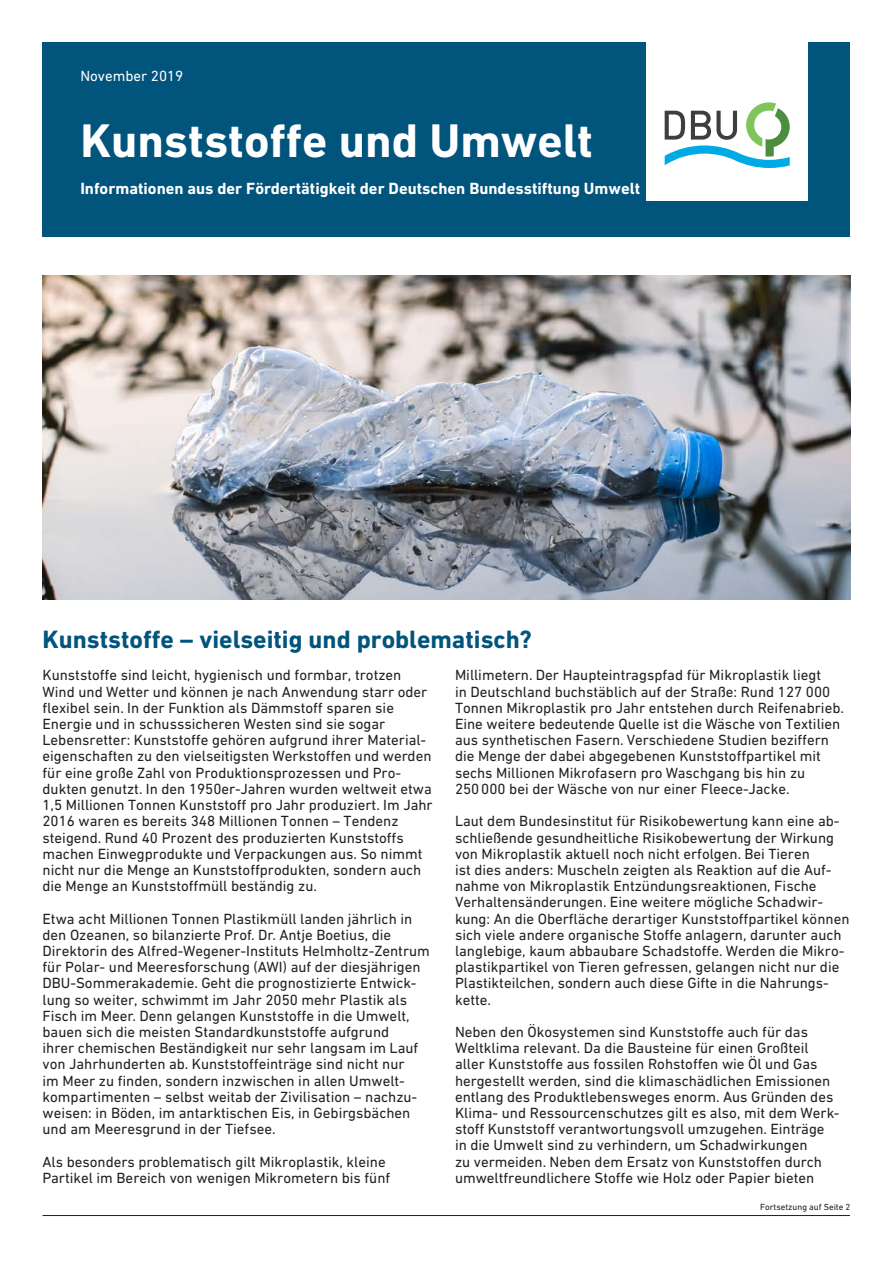
<style>
.page{position:relative;width:893px;height:1263px;background:#fff}
.page>*{position:absolute;margin:0;border:0;box-sizing:border-box;transform-origin:0 0}
.t1{font:700 48px "DIN Next W1 G";color:#fff}
.Überschrift{font:700 25.5px "DIN Next W1 G";color:#01547c}
.DinText_weiss{font:700 16.5px "DIN Next W1 G";color:#fff}
.DinText{font:15px/16.2px "DIN Next W1 G";color:#231f20}
.DinText_weiss-2{font:15px "DIN Next W1 G";color:#fff}
.DinText-2{font:9px "DIN Next W1 G";color:#231f20}
</style>
<div class="page">
<div style="left:43px;top:43px;width:807px;height:194px;background:#01547c"></div>
<hr style="left:43px;top:1215px;width:807px;height:1px;background:#231f20">
<img style="left:43px;top:275px;width:807px;height:324px">
<div style="left:646px;top:43px;width:162px;height:158px;background:#fff"></div>
<svg style="left:665px;top:102px;width:125px;height:66px"></svg>
<p class="DinText_weiss-2" style="left:80px;top:67px;width:105px">November 2019</p>
<p class="t1" style="left:80px;top:113px;width:514px">Kunststoffe und Umwelt</p>
<p class="DinText_weiss" style="left:80px;top:179px;width:561px">Informationen aus der Fördertätigkeit der Deutschen Bundesstiftung Umwelt</p>
<p class="Überschrift" style="left:43px;top:624px;width:491px">Kunststoffe – vielseitig und problematisch?</p>
<p class="DinText" style="left:43px;top:667px;width:392px">Kunststoffe sind leicht, hygienisch und formbar, trotzen Wind und Wetter und können je nach Anwendung starr oder flexibel sein. In der Funktion als Dämmstoff sparen sie Energie und in schusssicheren Westen sind sie sogar Lebensretter: Kunststoffe gehören aufgrund ihrer Material&shy;eigenschaften zu den vielseitigsten Werkstoffen und werden für eine große Zahl von Produktionsprozessen und Pro&shy;dukten genutzt. In den 1950er-Jahren wurden weltweit etwa 1,5 Millionen Tonnen Kunststoff pro Jahr produziert. Im Jahr 2016 waren es bereits 348 Millionen Tonnen – Tendenz steigend. Rund 40 Prozent des produzierten Kunststoffs machen Einwegprodukte und Verpackungen aus. So nimmt nicht nur die Menge an Kunststoffprodukten, sondern auch die Menge an Kunststoffmüll beständig zu.</p>
<p class="DinText" style="left:43px;top:910px;width:389px">Etwa acht Millionen Tonnen Plastikmüll landen jährlich in den Ozeanen, so bilanzierte Prof. Dr. Antje Boetius, die Direktorin des Alfred-Wegener-Instituts Helmholtz-Zentrum für Polar- und Meeresforschung (AWI) auf der diesjährigen DBU-Sommerakademie. Geht die prognostizierte Entwick&shy;lung so weiter, schwimmt im Jahr 2050 mehr Plastik als Fisch im Meer. Denn gelangen Kunststoffe in die Umwelt, bauen sich die meisten Standardkunststoffe aufgrund<br>ihrer chemischen Beständigkeit nur sehr langsam im Lauf von Jahrhunderten ab. Kunststoffeinträge sind nicht nur<br>im Meer zu finden, sondern inzwischen in allen Umwelt&shy;kompartimenten – selbst weitab der Zivilisation – nachzu&shy;weisen: in Böden, im antarktischen Eis, in Gebirgsbächen und am Meeresgrund in der Tiefsee.</p>
<p class="DinText" style="left:43px;top:1153px;width:349px">Als besonders problematisch gilt Mikroplastik, kleine<br>Partikel im Bereich von wenigen Mikrometern bis fünf</p>
<p class="DinText" style="left:455px;top:667px;width:390px">Millimetern. Der Haupteintragspfad für Mikroplastik liegt<br>in Deutschland buchstäblich auf der Straße: Rund 127 000<br>Tonnen Mikroplastik pro Jahr entstehen durch Reifenabrieb.<br>Eine weitere bedeutende Quelle ist die Wäsche von Textilien aus synthetischen Fasern. Verschiedene Studien beziffern die Menge der dabei abgegebenen Kunststoffpartikel mit sechs Millionen Mikrofasern pro Waschgang bis hin zu 250000 bei der Wäsche von nur einer Fleece-Jacke.</p>
<p class="DinText" style="left:455px;top:813px;width:396px">Laut dem Bundesinstitut für Risikobewertung kann eine ab&shy;schließende gesundheitliche Risikobewertung der Wirkung von Mikroplastik aktuell noch nicht erfolgen. Bei Tieren<br>ist dies anders: Muscheln zeigten als Reaktion auf die Auf&shy;nahme von Mikroplastik Entzündungsreaktionen, Fische Verhaltensänderungen. Eine weitere mögliche Schadwir&shy;kung: An die Oberfläche derartiger Kunststoffpartikel können sich viele andere organische Stoffe anlagern, darunter auch langlebige, kaum abbaubare Schadstoffe. Werden die Mikro&shy;plastikpartikel von Tieren gefressen, gelangen nicht nur die Plastikteilchen, sondern auch diese Gifte in die Nahrungs&shy;kette.</p>
<p class="DinText" style="left:455px;top:1023px;width:386px">Neben den Ökosystemen sind Kunststoffe auch für das Weltklima relevant. Da die Bausteine für einen Großteil aller Kunststoffe aus fossilen Rohstoffen wie Öl und Gas hergestellt werden, sind die klimaschädlichen Emissionen entlang des Produktlebensweges enorm. Aus Gründen des Klima- und Ressourcenschutzes gilt es also, mit dem Werk&shy;stoff Kunststoff verantwortungsvoll umzugehen. Einträge in die Umwelt sind zu verhindern, um Schadwirkungen<br>zu vermeiden. Neben dem Ersatz von Kunststoffen durch umweltfreundlichere Stoffe wie Holz oder Papier bieten</p>
<p class="DinText-2" style="left:760px;top:1202px;width:92px">Fortsetzung auf Seite 2</p>
</div>
